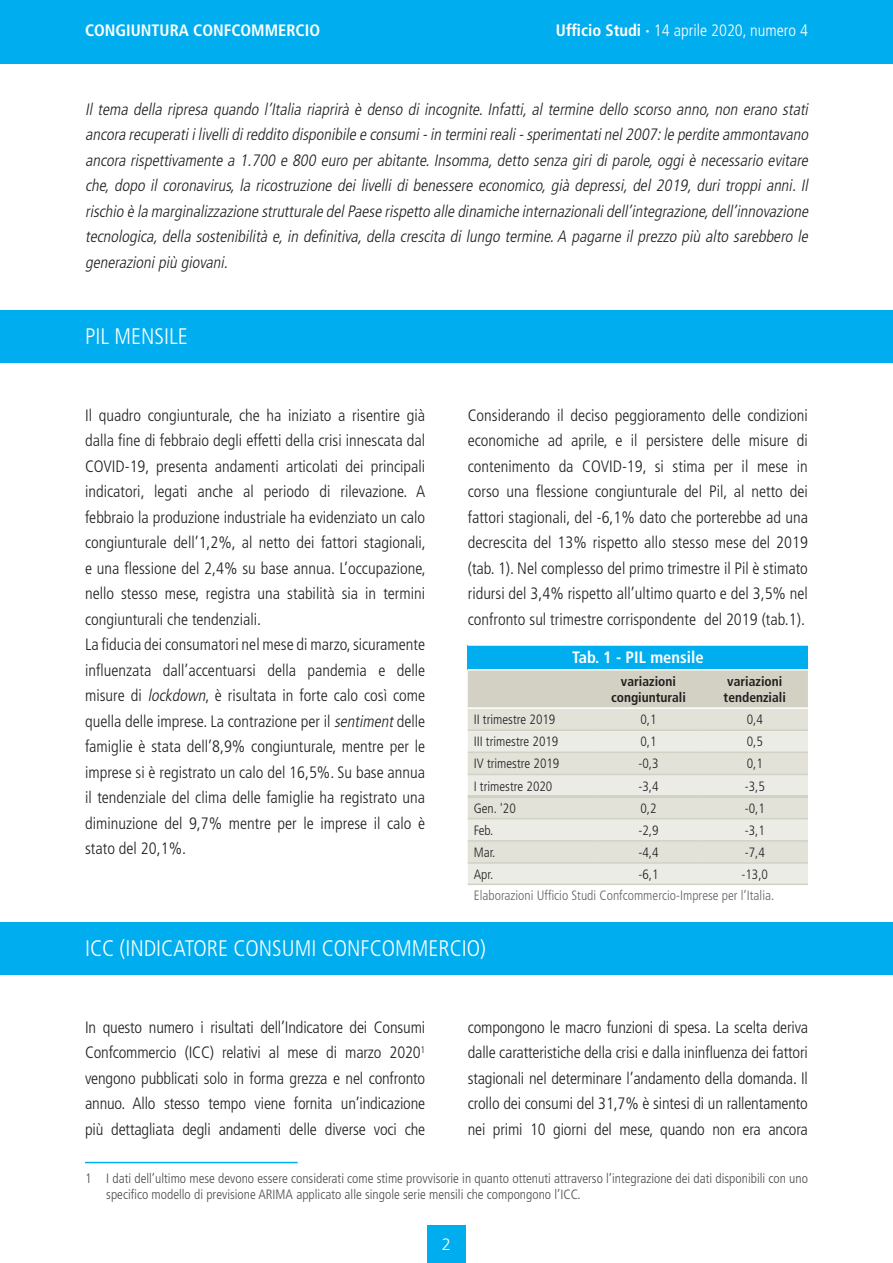
<style>
.page{position:relative;width:893px;height:1263px;background:#fff}
.page>*{position:absolute;margin:0;border:0;box-sizing:border-box;transform-origin:0 0}
.TITOLO_SEZIONE{font:300 condensed 22.5px "Frutiger LT Std";color:#fff}
.TESTO{font:300 condensed 16.5px/25.5px "Frutiger LT Std";color:#231f20;text-align:justify}
.Corsivo{font:italic 300 condensed 16.5px/25.5px "Frutiger LT Std";color:#231f20;text-align:justify}
.Tab___titolo{font:700 condensed 16.5px "Frutiger LT Std";color:#fff}
.t1{font:300 condensed 16.5px "Frutiger LT Std";color:#fff}
.t2{font:300 16.5px "Frutiger LT Std";color:#fff}
.nota{font:300 condensed 13.5px/16.2px "Frutiger LT Std";color:#4b4c4d}
.Tab___testo{font:300 condensed 13.5px "Frutiger LT Std";color:#231f20}
.Tab___valori{font:300 condensed 13.5px "Frutiger LT Std";color:#231f20}
.Tab___fonte{font:300 condensed 13.5px "Frutiger LT Std";color:#636366}
.Tab___valori-2{font:700 condensed 13.5px/16.2px "Frutiger LT Std";color:#231f20;text-align:center}
.s1{font-weight:700}
.s2{font-style:italic}
</style>
<div class="page">
<div style="left:0;top:0;width:893px;height:64px;background:#00aeef"></div>
<div style="left:427px;top:1225px;width:39px;height:38px;background:#00aeef"></div>
<hr style="left:85px;top:1162px;width:213px;height:1px;background:#00aeef">
<div style="left:0;top:310px;width:893px;height:53px;background:#00aeef"></div>
<div style="left:0;top:922px;width:893px;height:53px;background:#00aeef"></div>
<div style="left:468px;top:645px;width:340px;height:25px;background:#00aeef"></div>
<div style="left:468px;top:670px;width:340px;height:37px;background:#d2d1c4"></div>
<div style="left:468px;top:709px;width:340px;height:20px;background:#e2e2d9"></div>
<svg style="left:468px;top:731px;width:340px;height:152px;background:#e7e7e0"></svg>
<hr style="left:468px;top:644px;width:127px;height:2px;background:#fff">
<hr style="left:595px;top:644px;width:107px;height:2px;background:#fff">
<hr style="left:702px;top:644px;width:106px;height:2px;background:#fff">
<hr style="left:468px;top:669px;width:127px;height:1px;background:#fff">
<hr style="left:595px;top:669px;width:107px;height:1px;background:#fff">
<hr style="left:702px;top:669px;width:106px;height:1px;background:#fff">
<hr style="left:468px;top:729px;width:127px;height:2px;background:#d2d1c4">
<hr style="left:595px;top:729px;width:107px;height:2px;background:#d2d1c4">
<hr style="left:702px;top:729px;width:106px;height:2px;background:#d2d1c4">
<hr style="left:468px;top:751px;width:127px;height:2px;background:#d2d1c4">
<hr style="left:595px;top:751px;width:107px;height:2px;background:#d2d1c4">
<hr style="left:702px;top:751px;width:106px;height:2px;background:#d2d1c4">
<hr style="left:468px;top:774px;width:127px;height:1px;background:#d2d1c4">
<hr style="left:595px;top:774px;width:107px;height:1px;background:#d2d1c4">
<hr style="left:702px;top:774px;width:106px;height:1px;background:#d2d1c4">
<hr style="left:468px;top:818px;width:127px;height:1px;background:#d2d1c4">
<hr style="left:595px;top:818px;width:107px;height:1px;background:#d2d1c4">
<hr style="left:702px;top:818px;width:106px;height:1px;background:#d2d1c4">
<hr style="left:468px;top:840px;width:127px;height:1px;background:#d2d1c4">
<hr style="left:595px;top:840px;width:107px;height:1px;background:#d2d1c4">
<hr style="left:702px;top:840px;width:106px;height:1px;background:#d2d1c4">
<hr style="left:468px;top:862px;width:127px;height:2px;background:#d2d1c4">
<hr style="left:595px;top:862px;width:107px;height:2px;background:#d2d1c4">
<hr style="left:702px;top:862px;width:106px;height:2px;background:#d2d1c4">
<hr style="left:468px;top:883px;width:127px;height:2px;background:#d2d1c4">
<hr style="left:595px;top:883px;width:107px;height:2px;background:#d2d1c4">
<hr style="left:702px;top:883px;width:106px;height:2px;background:#d2d1c4">
<hr style="left:468px;top:795px;width:127px;height:3px;background:#d2d1c4">
<hr style="left:595px;top:795px;width:107px;height:3px;background:#d2d1c4">
<hr style="left:702px;top:795px;width:106px;height:3px;background:#d2d1c4">
<p class="Tab___titolo" style="left:85px;top:20px;width:237px">CONGIUNTURA CONFCOMMERCIO</p>
<p class="t1" style="left:556px;top:21px;width:253px"><span class="s1">Ufficio Studi ·</span> 14 aprile 2020, numero 4</p>
<p class="Corsivo" style="left:85px;top:97px;width:728px">Il tema della ripresa quando l’Italia riaprirà è denso di incognite. Infatti, al termine dello scorso anno, non erano stati ancora recuperatiilivellidireddito disponibile e consumi-in terminireali-sperimentatinel2007:le perdite ammontavano ancora rispettivamente a 1.700 e 800 euro per abitante.Insomma,detto senza giri di parole,oggi è necessario evitare che, dopo il coronavirus, la ricostruzione dei livelli di benessere economico, già depressi, del 2019, duri troppi anni. Il rischio è la marginalizzazione strutturale delPaese rispetto alle dinamiche internazionalidell’integrazione,dell’innovazione tecnologica, della sostenibilità e, in definitiva, della crescita di lungo termine.A pagarne il prezzo più alto sarebbero le generazionipiù giovani.</p>
<p class="TITOLO_SEZIONE" style="left:85px;top:324px;width:104px">PIL MENSILE</p>
<p class="TESTO" style="left:85px;top:403px;width:342px">Il quadro congiunturale, che ha iniziato a risentire già dalla fine di febbraio degli effetti della crisi innescata dal COVID-19, presenta andamenti articolati dei principali indicatori, legati anche al periodo di rilevazione. A febbraio la produzione industriale ha evidenziato un calo congiunturale dell’1,2%, al netto dei fattori stagionali, e una flessione del 2,4% su base annua. L’occupazione, nello stesso mese, registra una stabilità sia in termini congiunturali che tendenziali.</p>
<p class="TESTO" style="left:85px;top:632px;width:342px">La fiducia dei consumatori nel mese di marzo, sicuramente influenzata dall’accentuarsi della pandemia e delle misure di <span class="s2">lockdown</span>, è risultata in forte calo così come quella delle imprese. La contrazione per il <span class="s2">sentiment</span>delle famiglie è stata dell’8,9% congiunturale, mentre per le imprese si è registrato un calo del 16,5%. Su base annua il tendenziale del clima delle famiglie ha registrato una diminuzione del 9,7% mentre per le imprese il calo è stato del 20,1%.</p>
<p class="TESTO" style="left:468px;top:403px;width:342px">Considerando il deciso peggioramento delle condizioni economiche ad aprile, e il persistere delle misure di contenimento da COVID-19, si stima per il mese in corso una flessione congiunturale del Pil, al netto dei fattori stagionali, del -6,1% dato che porterebbe ad una decrescita del 13% rispetto allo stesso mese del 2019 (tab. 1). Nel complesso del primo trimestre il Pil è stimato ridursi del 3,4% rispetto all’ultimo quarto e del 3,5% nel confronto sul trimestre corrispondente del 2019 (tab.1).</p>
<p class="Tab___titolo" style="left:572px;top:648px;width:133px">Tab. 1 - PIL mensile</p>
<p class="Tab___valori-2" style="left:611px;top:673px;width:76px">variazioni congiunturali</p>
<p class="Tab___valori-2" style="left:724px;top:673px;width:64px;text-align:left">variazioni tendenziali</p>
<p class="Tab___testo" style="left:474px;top:712px;width:83px">II trimestre 2019</p>
<p class="Tab___valori" style="left:640px;top:712px;width:18px">0,1</p>
<p class="Tab___valori" style="left:747px;top:712px;width:18px">0,4</p>
<p class="Tab___testo" style="left:474px;top:734px;width:86px">III trimestre 2019</p>
<p class="Tab___valori" style="left:640px;top:734px;width:18px">0,1</p>
<p class="Tab___valori" style="left:747px;top:734px;width:18px">0,5</p>
<p class="Tab___testo" style="left:474px;top:756px;width:87px">IV trimestre 2019</p>
<p class="Tab___valori" style="left:638px;top:756px;width:22px">-0,3</p>
<p class="Tab___valori" style="left:747px;top:756px;width:18px">0,1</p>
<p class="Tab___testo" style="left:474px;top:778px;width:80px">I trimestre 2020</p>
<p class="Tab___valori" style="left:638px;top:778px;width:22px">-3,4</p>
<p class="Tab___valori" style="left:745px;top:778px;width:22px">-3,5</p>
<p class="Tab___testo" style="left:474px;top:800px;width:44px">Gen. '20</p>
<p class="Tab___valori" style="left:640px;top:800px;width:18px">0,2</p>
<p class="Tab___valori" style="left:745px;top:800px;width:22px">-0,1</p>
<p class="Tab___testo" style="left:474px;top:822px;width:21px">Feb.</p>
<p class="Tab___valori" style="left:638px;top:822px;width:22px">-2,9</p>
<p class="Tab___valori" style="left:745px;top:822px;width:22px">-3,1</p>
<p class="Tab___testo" style="left:474px;top:845px;width:23px">Mar.</p>
<p class="Tab___valori" style="left:638px;top:845px;width:22px">-4,4</p>
<p class="Tab___valori" style="left:745px;top:845px;width:22px">-7,4</p>
<p class="Tab___testo" style="left:474px;top:867px;width:21px">Apr.</p>
<p class="Tab___valori" style="left:638px;top:867px;width:22px">-6,1</p>
<p class="Tab___valori" style="left:741px;top:867px;width:28px">-13,0</p>
<p class="Tab___fonte" style="left:474px;top:888px;width:302px">Elaborazioni Ufficio Studi Confcommercio-Imprese per l’Italia.</p>
<p class="TITOLO_SEZIONE" style="left:85px;top:936px;width:402px">ICC (INDICATORE CONSUMI CONFCOMMERCIO)</p>
<p class="TESTO" style="left:85px;top:1015px;width:342px">In questo numero i risultati dell’Indicatore dei Consumi Confcommercio (ICC) relativi al mese di marzo 2020<sup>1 </sup>vengono pubblicati solo in forma grezza e nel confronto annuo. Allo stesso tempo viene fornita un’indicazione più dettagliata degli andamenti delle diverse voci che</p>
<p class="TESTO" style="left:468px;top:1015px;width:342px">compongono le macro funzioni di spesa. La scelta deriva dalle caratteristiche della crisi e dalla ininfluenza dei fattori stagionali nel determinare l’andamento della domanda. Il crollo dei consumi del 31,7% è sintesi di un rallentamento nei primi 10 giorni del mese, quando non era ancora</p>
<p class="nota" style="left:106px;top:1170px;width:703px;text-indent:-21px">1 I dati dell’ultimo mese devono essere considerati come stime provvisorie in quanto ottenuti attraverso l’integrazione dei dati disponibili con uno specifico modello di previsione ARIMA applicato alle singole serie mensili che compongono l’ICC.</p>
<p class="t2" style="left:442px;top:1235px;width:11px">2</p>
</div>
